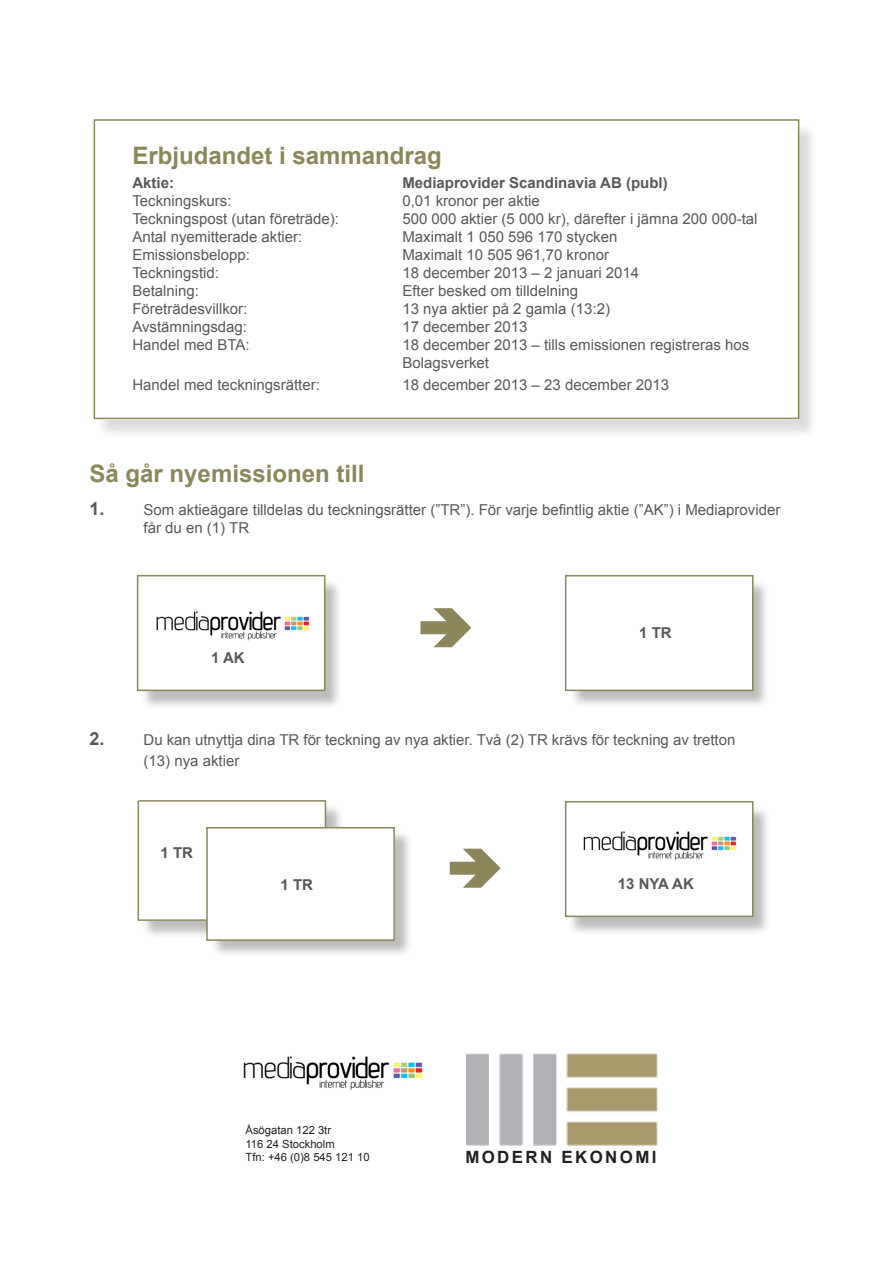
<style>
.page{position:relative;width:893px;height:1263px;background:#fff}
.page>*{position:absolute;margin:0;border:0;box-sizing:border-box;transform-origin:0 0}
.t1{font:700 24px "Arial";color:#8b875b}
.t2{font:700 16.8px "Arial";letter-spacing:.14em;color:#231f20}
.t3{font:15px/18px "Arial";color:#57585a}
.t4{font:700 15px "Arial";color:#57585a}
.t5{font:11.25px "Arial";color:#231f20}
.s1{font-weight:700;font-size:18px}
</style>
<div class="page">
<div style="left:141px;top:803px;width:203px;height:136px;background:#231f20;opacity:.3"></div>
<div style="left:139px;top:801px;width:186px;height:119px;background:#fff"></div>
<div style="left:567px;top:805px;width:204px;height:131px;background:#231f20;opacity:.3"></div>
<div style="left:565px;top:802px;width:187px;height:115px;background:#fff"></div>
<div style="left:210px;top:829px;width:204px;height:129px;background:#231f20;opacity:.3"></div>
<div style="left:208px;top:827px;width:187px;height:112px;background:#fff"></div>
<div style="left:569px;top:579px;width:201px;height:129px;background:#231f20;opacity:.3"></div>
<div style="left:567px;top:576px;width:185px;height:114px;background:#fff"></div>
<div style="left:141px;top:579px;width:202px;height:131px;background:#231f20;opacity:.3"></div>
<div style="left:138px;top:576px;width:186px;height:115px;background:#fff"></div>
<div style="left:96px;top:123px;width:722px;height:316px;background:#231f20;opacity:.16"></div>
<div style="left:94px;top:121px;width:705px;height:299px;background:#fff"></div>
<div style="left:137px;top:575px;width:188px;height:116px;border:2px solid #8b875b"></div>
<div style="left:565px;top:801px;width:188px;height:116px;border:2px solid #8b875b"></div>
<div style="left:94px;top:119px;width:705px;height:300px;border:2px solid #8b875b"></div>
<div style="left:565px;top:575px;width:188px;height:116px;border:2px solid #8b875b"></div>
<div style="left:206px;top:827px;width:189px;height:114px;border:2px solid #8b875b"></div>
<img style="left:583px;top:831px;width:154px;height:30px">
<img style="left:156px;top:611px;width:154px;height:30px">
<hr style="left:139px;top:800px;width:186px;height:2px;background:#8b875b">
<hr style="left:139px;top:919px;width:67px;height:2px;background:#8b875b">
<hr style="left:138px;top:800px;width:1px;height:121px;background:#8b875b">
<svg style="left:325px;top:800px;width:1px;height:27px"></svg>
<img style="left:243px;top:1056px;width:180px;height:34px">
<img style="left:466px;top:1054px;width:191px;height:92px">
<p class="t1" style="left:132px;top:140px;width:311px">Erbjudandet i sammandrag</p>
<p class="t4" style="left:132px;top:173px;width:43px">Aktie:</p>
<p class="t4" style="left:402px;top:173px;width:267px">Mediaprovider Scandinavia AB (publ)</p>
<p class="t3" style="left:132px;top:192px;width:101px">Teckningskurs:</p>
<p class="t3" style="left:402px;top:192px;width:139px">0,01 kronor per aktie</p>
<p class="t3" style="left:132px;top:210px;width:208px">Teckningspost (utan företräde):</p>
<p class="t3" style="left:402px;top:210px;width:357px">500 000 aktier (5 000 kr), därefter i jämna 200 000-tal</p>
<p class="t3" style="left:132px;top:228px;width:172px">Antal nyemitterade aktier:</p>
<p class="t3" style="left:402px;top:228px;width:217px">Maximalt 1 050 596 170 stycken</p>
<p class="t3" style="left:132px;top:246px;width:119px">Emissionsbelopp:</p>
<p class="t3" style="left:402px;top:246px;width:208px">Maximalt 10 505 961,70 kronor</p>
<p class="t3" style="left:132px;top:264px;width:88px">Teckningstid:</p>
<p class="t3" style="left:402px;top:264px;width:238px">18 december 2013 – 2 januari 2014</p>
<p class="t3" style="left:132px;top:282px;width:68px">Betalning:</p>
<p class="t3" style="left:402px;top:282px;width:177px">Efter besked om tilldelning</p>
<p class="t3" style="left:132px;top:300px;width:117px">Företrädesvillkor:</p>
<p class="t3" style="left:402px;top:300px;width:209px">13 nya aktier på 2 gamla (13:2)</p>
<p class="t3" style="left:132px;top:318px;width:116px">Avstämningsdag:</p>
<p class="t3" style="left:402px;top:318px;width:127px">17 december 2013</p>
<p class="t3" style="left:132px;top:336px;width:119px">Handel med BTA:</p>
<p class="t3" style="left:402px;top:336px;width:348px">18 december 2013 – tills emissionen registreras hos</p>
<p class="t3" style="left:402px;top:354px;width:88px">Bolagsverket</p>
<p class="t3" style="left:132px;top:376px;width:189px">Handel med teckningsrätter:</p>
<p class="t3" style="left:402px;top:376px;width:268px">18 december 2013 – 23 december 2013</p>
<p class="t1" style="left:90px;top:458px;width:276px">Så går nyemissionen till</p>
<p class="t3" style="left:144px;top:501px;width:638px;text-indent:-54px"><span class="s1">1.</span> Som aktieägare tilldelas du teckningsrätter (”TR”). För varje befintlig aktie (”AK”) i Mediaprovider får du en (1) TR</p>
<p class="t4" style="left:211px;top:647px;width:35px">1 AK</p>
<p class="t4" style="left:639px;top:623px;width:34px">1 TR</p>
<p class="t3" style="left:144px;top:729px;width:593px;line-height:21.6px;text-indent:-54px"><span class="s1">2.</span> Du kan utnyttja dina TR för teckning av nya aktier. Två (2) TR krävs för teckning av tretton (13) nya aktier</p>
<p class="t4" style="left:161px;top:843px;width:34px">1 TR</p>
<p class="t4" style="left:281px;top:875px;width:34px">1 TR</p>
<p class="t4" style="left:618px;top:874px;width:77px">13 NYA AK</p>
<p class="t5" style="left:245px;top:1123px;width:87px">Åsögatan 122 3tr</p>
<p class="t5" style="left:245px;top:1136px;width:91px">116 24 Stockholm</p>
<p class="t5" style="left:245px;top:1150px;width:126px">Tfn: +46 (0)8 545 121 10</p>
<p class="t2" style="left:465px;top:1146px;width:193px">MODERN EKONOMI</p>
</div>
